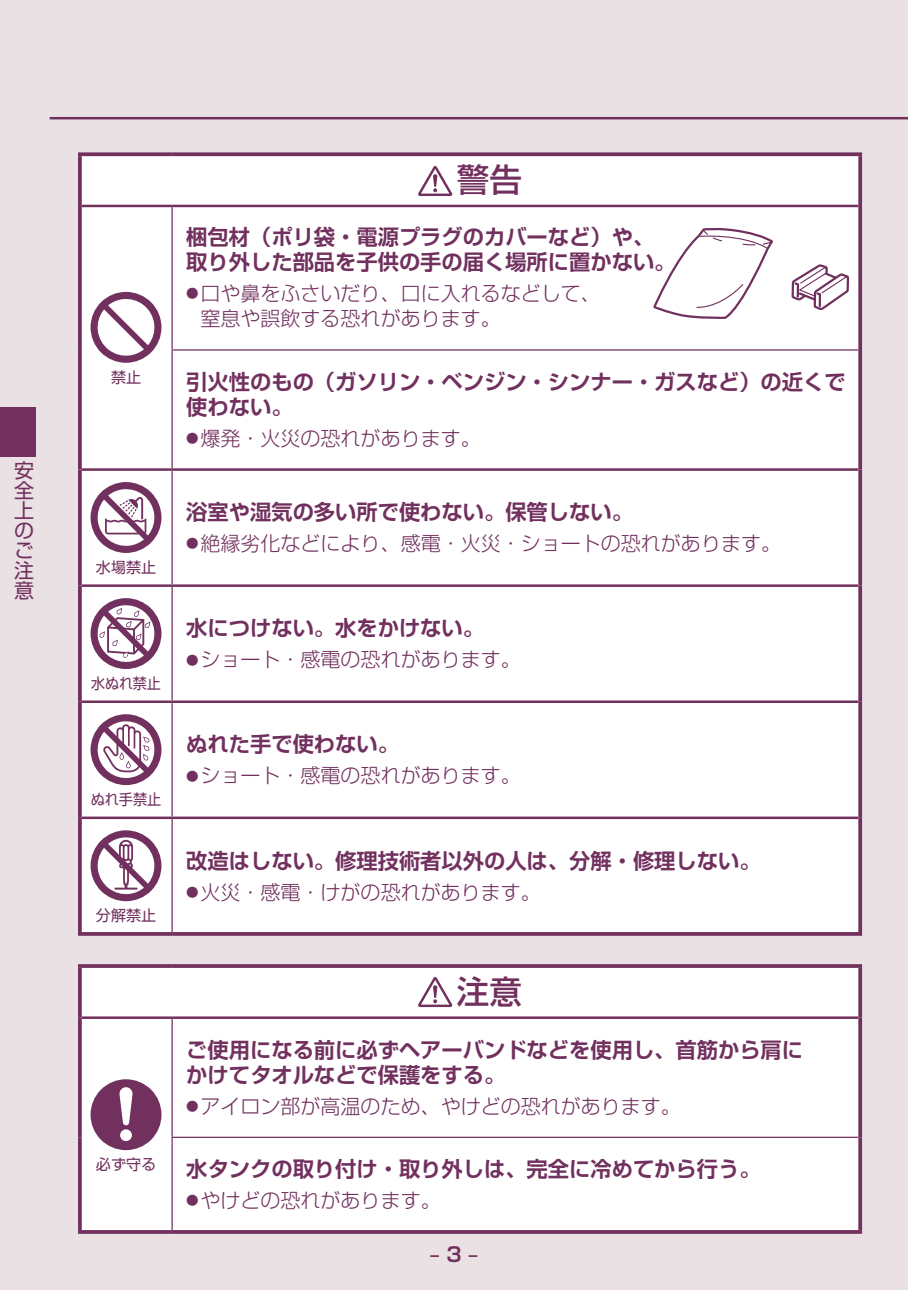
<style>
.page{position:relative;width:908px;height:1290px;background:#fff}
.page>*{position:absolute;margin:0;border:0;box-sizing:border-box;transform-origin:0 0}
.t1{font:500 32.5px "Shin Go Pro";color:#71305e}
.t2{font:700 21.25px/25px "Shin Go Pro De";color:#71305e}
.t3{font:300 20px/25px "Shin Go Pro";color:#71305e}
.t4{font:20px/20px "Shin Go Pro";color:#71305e;text-align:justify}
.t5{font:700 20px "Shin Go Pro De";color:#71305e}
.t6{font:15px "Shin Go Pro";color:#71305e}
.t7{font:15px "Shin Go Pro";color:#71305e;scale:.93 1}
.t8{font:15px "Shin Go Pro";color:#71305e;scale:.94 1}
.s1{font-size:12.5px}
</style>
<div class="page">
<div style="left:0;top:0;width:907px;height:1290px;background:#eae1e4"></div>
<div style="left:0;top:407px;width:35px;height:50px;background:#71305e"></div>
<hr style="left:50px;top:117px;width:857px;height:2px;background:#71305e">
<div style="left:82px;top:157px;width:775px;height:775px;background:#fff"></div>
<hr style="left:82px;top:205px;width:90px;height:2px;background:#71305e">
<hr style="left:172px;top:205px;width:685px;height:2px;background:#71305e">
<svg style="left:78px;top:156px;width:4px;height:50px"></svg>
<svg style="left:78px;top:152px;width:94px;height:4px"></svg>
<svg style="left:172px;top:152px;width:689px;height:4px;fill:#71305e"></svg>
<svg style="left:857px;top:156px;width:4px;height:50px"></svg>
<hr style="left:171px;top:351px;width:2px;height:117px;background:#71305e">
<hr style="left:171px;top:207px;width:2px;height:142px;background:#71305e">
<svg style="left:78px;top:932px;width:94px;height:4px"></svg>
<svg style="left:172px;top:932px;width:689px;height:4px;fill:#753763"></svg>
<hr style="left:82px;top:468px;width:90px;height:3px;background:#71305e">
<hr style="left:172px;top:468px;width:685px;height:3px;background:#71305e">
<hr style="left:171px;top:349px;width:686px;height:2px;background:#71305e">
<hr style="left:171px;top:471px;width:2px;height:113px;background:#71305e">
<hr style="left:171px;top:703px;width:2px;height:113px;background:#71305e">
<hr style="left:171px;top:587px;width:2px;height:113px;background:#71305e">
<hr style="left:171px;top:819px;width:2px;height:113px;background:#71305e">
<svg style="left:78px;top:206px;width:4px;height:144px"></svg>
<svg style="left:78px;top:350px;width:4px;height:119px"></svg>
<svg style="left:857px;top:350px;width:4px;height:119px"></svg>
<svg style="left:857px;top:206px;width:4px;height:144px"></svg>
<svg style="left:78px;top:469px;width:4px;height:117px"></svg>
<svg style="left:857px;top:469px;width:4px;height:117px"></svg>
<svg style="left:78px;top:586px;width:4px;height:116px"></svg>
<svg style="left:857px;top:586px;width:4px;height:116px"></svg>
<svg style="left:78px;top:702px;width:4px;height:116px"></svg>
<svg style="left:857px;top:702px;width:4px;height:116px"></svg>
<svg style="left:78px;top:818px;width:4px;height:114px"></svg>
<svg style="left:857px;top:818px;width:4px;height:114px"></svg>
<hr style="left:82px;top:584px;width:90px;height:3px;background:#71305e">
<hr style="left:172px;top:584px;width:685px;height:3px;background:#71305e">
<hr style="left:82px;top:700px;width:90px;height:3px;background:#71305e">
<hr style="left:172px;top:700px;width:685px;height:3px;background:#71305e">
<hr style="left:82px;top:816px;width:90px;height:3px;background:#71305e">
<hr style="left:172px;top:816px;width:685px;height:3px;background:#71305e">
<svg style="left:418px;top:166px;width:34px;height:30px"></svg>
<svg style="left:90px;top:292px;width:71px;height:71px"></svg>
<svg style="left:90px;top:482px;width:71px;height:71px"></svg>
<svg style="left:90px;top:598px;width:71px;height:71px"></svg>
<svg style="left:90px;top:714px;width:71px;height:71px"></svg>
<svg style="left:90px;top:830px;width:71px;height:71px"></svg>
<div style="left:82px;top:968px;width:775px;height:262px;background:#fff"></div>
<hr style="left:82px;top:1016px;width:90px;height:3px;background:#71305e">
<hr style="left:172px;top:1016px;width:685px;height:3px;background:#71305e">
<svg style="left:78px;top:968px;width:4px;height:50px"></svg>
<svg style="left:78px;top:964px;width:94px;height:4px"></svg>
<svg style="left:172px;top:964px;width:689px;height:4px;fill:#7c416b"></svg>
<svg style="left:857px;top:968px;width:4px;height:50px"></svg>
<svg style="left:78px;top:1018px;width:4px;height:119px"></svg>
<svg style="left:78px;top:1137px;width:4px;height:93px"></svg>
<hr style="left:171px;top:1019px;width:2px;height:118px;background:#71305e">
<svg style="left:857px;top:1018px;width:4px;height:119px"></svg>
<hr style="left:171px;top:1138px;width:2px;height:92px;background:#71305e">
<svg style="left:857px;top:1137px;width:4px;height:93px"></svg>
<svg style="left:78px;top:1230px;width:94px;height:4px"></svg>
<svg style="left:172px;top:1230px;width:689px;height:4px"></svg>
<hr style="left:171px;top:1137px;width:686px;height:1px;background:#71305e">
<svg style="left:418px;top:977px;width:34px;height:30px"></svg>
<svg style="left:90px;top:1079px;width:71px;height:71px"></svg>
<svg style="left:790px;top:228px;width:58px;height:83px"></svg>
<svg style="left:653px;top:228px;width:120px;height:91px"></svg>
<p class="t4" style="left:14px;top:458px;width:21px">安全上のご注意</p>
<p class="t6" style="left:111px;top:365px;width:31px">禁止</p>
<p class="t6" style="left:96px;top:555px;width:61px">水場禁止</p>
<p class="t7" style="left:91px;top:671px;width:77px">水ぬれ禁止</p>
<p class="t8" style="left:91px;top:787px;width:76px">ぬれ手禁止</p>
<p class="t6" style="left:96px;top:903px;width:61px">分解禁止</p>
<p class="t6" style="left:96px;top:1152px;width:61px">必ず守る</p>
<h1 class="t1" style="left:456px;top:153px;width:66px">警告</h1>
<p class="t2" style="left:186px;top:222px;width:490px">梱包材（ポリ袋・電源プラグのカバーなど）や、取り外した部品を子供の手の届く場所に置かない。</p>
<p class="t3" style="left:200px;top:279px;width:401px;text-indent:-14px"><span class="s1">●</span>口や鼻をふさいだり、口に入れるなどして、窒息や誤飲する恐れがあります。</p>
<p class="t2" style="left:186px;top:367px;width:660px">引火性のもの（ガソリン・ベンジン・シンナー・ガスなど）の近くで使わない。</p>
<p class="t3" style="left:186px;top:423px;width:296px"><span class="s1">●</span>爆発・火災の恐れがあります。</p>
<p class="t2" style="left:186px;top:497px;width:448px">浴室や湿気の多い所で使わない。保管しない。</p>
<p class="t3" style="left:186px;top:529px;width:596px"><span class="s1">●</span>絶縁劣化などにより、感電・火災・ショートの恐れがあります。</p>
<p class="t2" style="left:186px;top:613px;width:299px">水につけない。水をかけない。</p>
<p class="t3" style="left:186px;top:645px;width:336px"><span class="s1">●</span>ショート・感電の恐れがあります。</p>
<p class="t2" style="left:186px;top:729px;width:214px">ぬれた手で使わない。</p>
<p class="t3" style="left:186px;top:761px;width:336px"><span class="s1">●</span>ショート・感電の恐れがあります。</p>
<p class="t2" style="left:186px;top:845px;width:575px">改造はしない。修理技術者以外の人は、分解・修理しない。</p>
<p class="t3" style="left:186px;top:877px;width:356px"><span class="s1">●</span>火災・感電・けがの恐れがあります。</p>
<h1 class="t1" style="left:456px;top:965px;width:66px">注意</h1>
<p class="t2" style="left:186px;top:1034px;width:618px">ご使用になる前に必ずヘアーバンドなどを使用し、首筋から肩にかけてタオルなどで保護をする。</p>
<p class="t3" style="left:186px;top:1091px;width:496px"><span class="s1">●</span>アイロン部が高温のため、やけどの恐れがあります。</p>
<p class="t2" style="left:186px;top:1154px;width:575px">水タンクの取り付け・取り外しは、完全に冷めてから行う。</p>
<p class="t3" style="left:186px;top:1186px;width:256px"><span class="s1">●</span>やけどの恐れがあります。</p>
<p class="t5" style="left:429px;top:1238px;width:50px">‒ 3 ‒</p>
</div>
